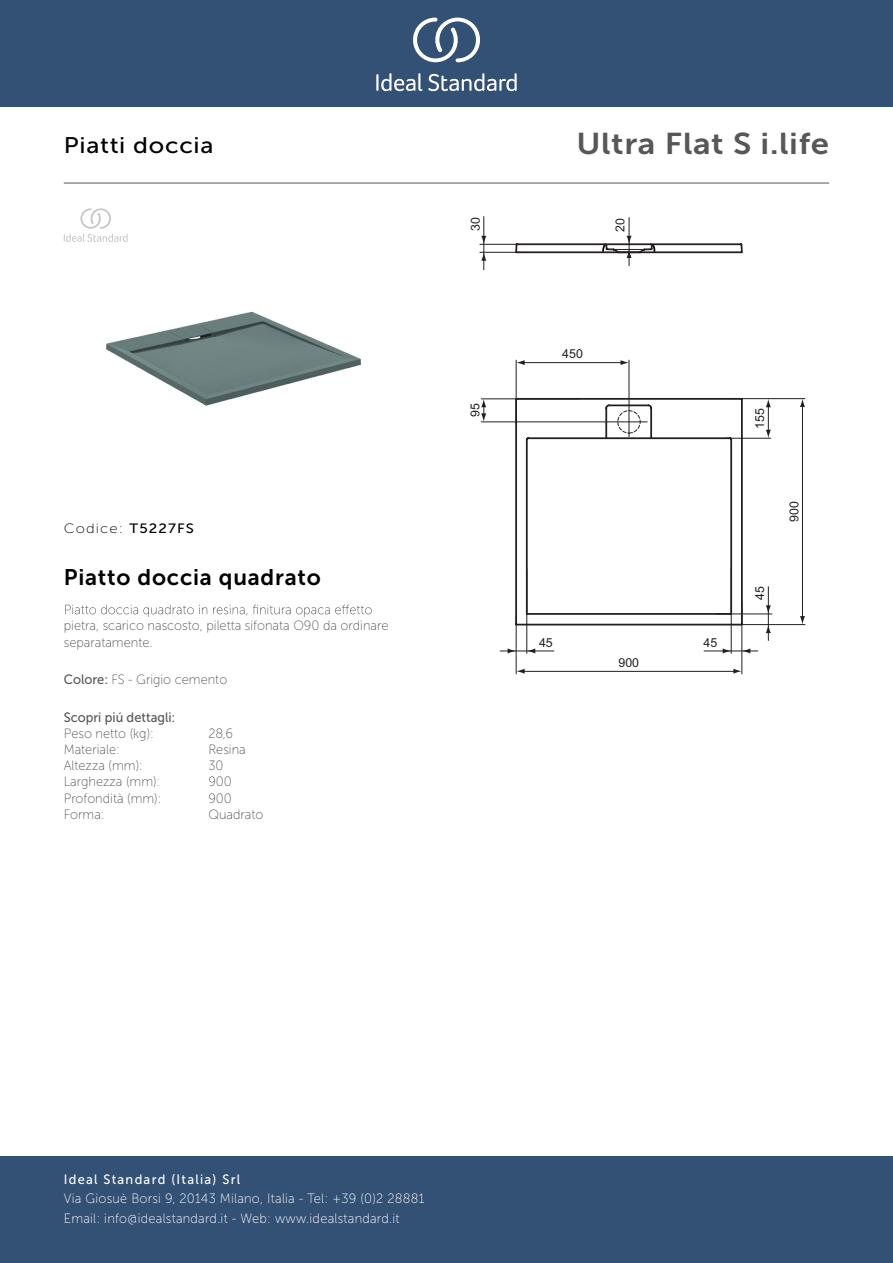
<style>
.page{position:relative;width:893px;height:1263px;background:#fff}
.page>*{position:absolute;margin:0;border:0;box-sizing:border-box;transform-origin:0 0}
.t1{font:30px "Museo Sans 700";letter-spacing:.02em;color:#575756;scale:1.1 1}
.t2{font:22.5px "Museo Sans 700";letter-spacing:.035em;color:#000}
.t3{font:22.5px "Museo Sans 500";letter-spacing:.03em;color:#000;scale:1.1 1}
.t4{font:13.5px/16.2px "Museo Sans 100";color:#575756;scale:.95 1}
.t5{font:13.5px/19.5px "Museo Sans 100";letter-spacing:.02em;color:#fff;scale:.95 1}
.t6{font:13.5px "Museo Sans 500";letter-spacing:.1em;color:#fff;scale:.95 1}
.t7{font:13.5px "Museo Sans 500";color:#575756;scale:.95 1}
.t8{font:13.5px "Museo Sans 100";letter-spacing:.075em;color:#000;scale:1.1 1}
.t9{font:12.45px "Arial";color:#231f20}
.s1{font-family:"Museo Sans 500"}
</style>
<div class="page">
<div style="left:0;top:1157px;width:893px;height:106px;background:#335075"></div>
<div style="left:0;top:0;width:893px;height:107px;background:#335075"></div>
<svg style="left:428px;top:73px;width:89px;height:18px"></svg>
<svg style="left:376px;top:73px;width:46px;height:18px"></svg>
<svg style="left:413px;top:18px;width:67px;height:44px"></svg>
<hr style="left:64px;top:183px;width:765px;height:1px;background:#575756">
<svg style="left:65px;top:605px;width:307px;height:12px"></svg>
<img style="left:106px;top:311px;width:255px;height:95px">
<svg style="left:64px;top:208px;width:64px;height:34px"></svg>
<svg style="left:515px;top:440px;width:229px;height:186px"></svg>
<hr style="left:730px;top:398px;width:75px;height:1px;background:#231f20">
<svg style="left:800px;top:398px;width:5px;height:9px"></svg>
<svg style="left:800px;top:616px;width:5px;height:8px"></svg>
<hr style="left:732px;top:624px;width:73px;height:1px;background:#231f20">
<hr style="left:802px;top:405px;width:1px;height:212px;background:#231f20">
<svg style="left:766px;top:605px;width:5px;height:8px"></svg>
<hr style="left:717px;top:613px;width:55px;height:1px;background:#231f20">
<hr style="left:768px;top:587px;width:1px;height:53px;background:#231f20">
<svg style="left:766px;top:625px;width:5px;height:8px"></svg>
<hr style="left:480px;top:244px;width:40px;height:1px;background:#231f20">
<hr style="left:483px;top:217px;width:1px;height:53px;background:#231f20">
<svg style="left:481px;top:253px;width:5px;height:8px"></svg>
<svg style="left:481px;top:236px;width:5px;height:8px"></svg>
<hr style="left:480px;top:252px;width:40px;height:1px;background:#231f20">
<hr style="left:741px;top:602px;width:1px;height:72px;background:#231f20">
<hr style="left:523px;top:671px;width:212px;height:1px;background:#231f20">
<svg style="left:733px;top:669px;width:9px;height:5px"></svg>
<svg style="left:517px;top:669px;width:8px;height:5px"></svg>
<hr style="left:516px;top:616px;width:1px;height:58px;background:#231f20">
<svg style="left:723px;top:648px;width:8px;height:5px"></svg>
<hr style="left:731px;top:569px;width:1px;height:84px;background:#231f20">
<hr style="left:704px;top:650px;width:54px;height:1px;background:#231f20">
<svg style="left:742px;top:648px;width:8px;height:5px"></svg>
<svg style="left:527px;top:648px;width:8px;height:5px"></svg>
<hr style="left:526px;top:569px;width:1px;height:84px;background:#231f20">
<hr style="left:500px;top:650px;width:54px;height:1px;background:#231f20">
<svg style="left:508px;top:648px;width:8px;height:5px"></svg>
<hr style="left:726px;top:438px;width:45px;height:1px;background:#231f20">
<svg style="left:766px;top:399px;width:5px;height:39px"></svg>
<svg style="left:514px;top:217px;width:230px;height:223px"></svg>
<hr style="left:629px;top:360px;width:1px;height:77px;background:#231f20">
<hr style="left:516px;top:360px;width:1px;height:64px;background:#231f20">
<hr style="left:523px;top:362px;width:101px;height:1px;background:#231f20">
<hr style="left:481px;top:398px;width:98px;height:1px;background:#231f20">
<svg style="left:481px;top:399px;width:5px;height:22px"></svg>
<hr style="left:481px;top:421px;width:166px;height:1px;background:#231f20">
<h2 class="t3" style="left:64px;top:133px;width:138px">Piatti doccia</h2>
<h1 class="t1" style="left:576px;top:127px;width:231px">Ultra Flat S i.life</h1>
<p class="t9" style="left:467px;top:231px;width:15px;rotate:-90deg">30</p>
<p class="t9" style="left:612px;top:232px;width:15px;rotate:-90deg">20</p>
<p class="t8" style="left:64px;top:521px;width:120px">Codice: <span class="s1">T5227FS</span></p>
<h2 class="t2" style="left:64px;top:565px;width:259px">Piatto doccia quadrato</h2>
<p class="t4" style="left:64px;top:618px;width:343px">pietra, scarico nascosto, piletta sifonata O90 da ordinare separatamente.</p>
<p class="t4" style="left:64px;top:671px;width:174px"><span class="s1">Colore:</span> FS - Grigio cemento</p>
<p class="t7" style="left:64px;top:709px;width:119px">Scopri piú dettagli:</p>
<p class="t4" style="left:64px;top:725px;width:96px">Peso netto (kg):</p>
<p class="t4" style="left:208px;top:725px;width:28px">28,6</p>
<p class="t4" style="left:64px;top:741px;width:61px">Materiale:</p>
<p class="t4" style="left:208px;top:741px;width:41px">Resina</p>
<p class="t4" style="left:64px;top:757px;width:85px">Altezza (mm):</p>
<p class="t4" style="left:208px;top:757px;width:17px">30</p>
<p class="t4" style="left:64px;top:774px;width:103px">Larghezza (mm):</p>
<p class="t4" style="left:208px;top:774px;width:26px">900</p>
<p class="t4" style="left:64px;top:790px;width:104px">Profondità (mm):</p>
<p class="t4" style="left:208px;top:790px;width:26px">900</p>
<p class="t4" style="left:64px;top:806px;width:45px">Forma:</p>
<p class="t4" style="left:208px;top:806px;width:59px">Quadrato</p>
<p class="t9" style="left:467px;top:417px;width:15px;rotate:-90deg">95</p>
<p class="t9" style="left:562px;top:345px;width:22px">450</p>
<p class="t9" style="left:539px;top:634px;width:15px">45</p>
<p class="t9" style="left:703px;top:634px;width:15px">45</p>
<p class="t9" style="left:618px;top:654px;width:22px">900</p>
<p class="t9" style="left:751px;top:429px;width:22px;rotate:-90deg">155</p>
<p class="t9" style="left:785px;top:522px;width:22px;rotate:-90deg">900</p>
<p class="t9" style="left:751px;top:600px;width:15px;rotate:-90deg">45</p>
<p class="t6" style="left:64px;top:1172px;width:187px">Ideal Standard (Italia) Srl</p>
<p class="t5" style="left:64px;top:1189px;width:381px">Via Giosuè Borsi 9, 20143 Milano, Italia - Tel: +39 (0)2 28881<br>Email: info@idealstandard.it - Web: www.idealstandard.it</p>
</div>
